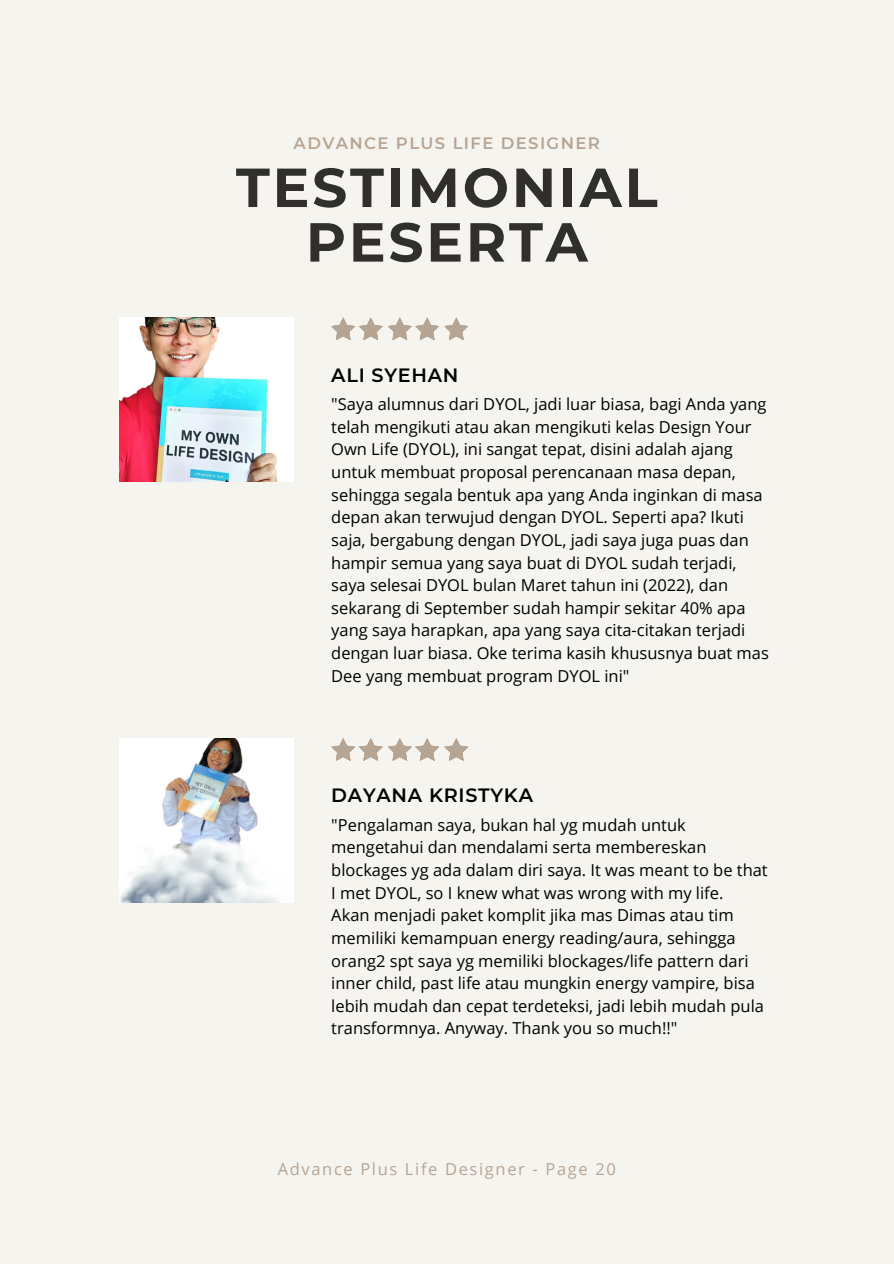
<style>
.page{position:relative;width:894px;height:1264px;background:#fff}
.page>*{position:absolute;margin:0;border:0;box-sizing:border-box;transform-origin:0 0}
.t1{font:700 54.9px/54.6px "Montserrat";letter-spacing:.05em;color:#010101;text-align:center}
.t2{font:600 19.2px "Montserrat";letter-spacing:.04em;color:#010101}
.t3{font:16.5px/22.6px "Open Sans";color:#000}
.t4{font:16.5px "Open Sans";letter-spacing:.1em;color:#b6a593}
.t5{font:600 16.5px "Montserrat";letter-spacing:.085em;color:#b6a593}
</style>
<div class="page">
<div style="left:0;top:0;width:893px;height:1263px;background:#f6f4ef"></div>
<img style="left:120px;top:317px;width:173px;height:165px">
<img style="left:120px;top:738px;width:173px;height:164px">
<svg style="left:331px;top:317px;width:51px;height:23px"></svg>
<svg style="left:331px;top:738px;width:51px;height:22px"></svg>
<svg style="left:388px;top:317px;width:80px;height:23px"></svg>
<svg style="left:388px;top:738px;width:80px;height:22px"></svg>
<p class="t5" style="left:293px;top:133px;width:308px">ADVANCE PLUS LIFE DESIGNER</p>
<h1 class="t1" style="left:236px;top:160px;width:423px">TESTIMONIAL<br>PESERTA</h1>
<h2 class="t2" style="left:331px;top:363px;width:128px">ALI SYEHAN</h2>
<h1 class="t3" style="left:331px;top:392px;width:439px">"Saya alumnus dari DYOL, jadi luar biasa, bagi Anda yang telah mengikuti atau akan mengikuti kelas Design Your Own Life (DYOL), ini sangat tepat, disini adalah ajang untuk membuat proposal perencanaan masa depan, sehingga segala bentuk apa yang Anda inginkan di masa depan akan terwujud dengan DYOL. Seperti apa? Ikuti saja, bergabung dengan DYOL, jadi saya juga puas dan hampir semua yang saya buat di DYOL sudah terjadi, saya selesai DYOL bulan Maret tahun ini (2022), dan sekarang di September sudah hampir sekitar 40% apa yang saya harapkan, apa yang saya cita-citakan terjadi dengan luar biasa. Oke terima kasih khususnya buat mas Dee yang membuat program DYOL ini"</h1>
<p class="t2" style="left:331px;top:783px;width:203px">DAYANA KRISTYKA</p>
<p class="t3" style="left:331px;top:812px;width:438px">"Pengalaman saya, bukan hal yg mudah untuk mengetahui dan mendalami serta membereskan blockages yg ada dalam diri saya. It was meant to be that I met DYOL, so I knew what was wrong with my life.<br>Akan menjadi paket komplit jika mas Dimas atau tim memiliki kemampuan energy reading/aura, sehingga orang2 spt saya yg memiliki blockages/life pattern dari inner child, past life atau mungkin energy vampire, bisa lebih mudah dan cepat terdeteksi, jadi lebih mudah pula transformnya. Anyway. Thank you so much!!"</p>
<p class="t4" style="left:278px;top:1157px;width:339px">Advance Plus Life Designer - Page 20</p>
</div>
